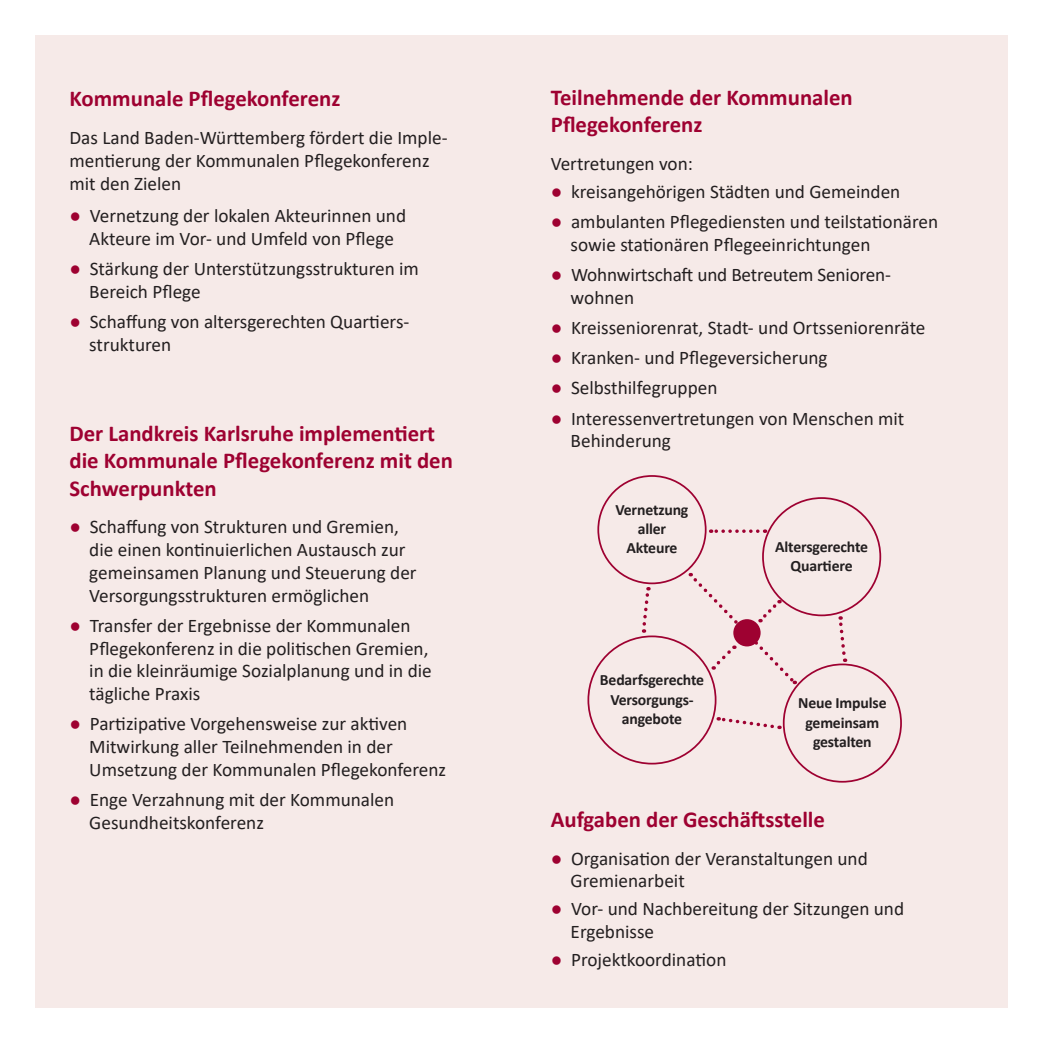
<style>
.page{position:relative;width:1042px;height:1042px;background:#fff}
.page>*{position:absolute;margin:0;border:0;box-sizing:border-box;transform-origin:0 0}
.Absatzformat_1{font:700 22.75px/27.3px "Calibri";color:#9e0131}
.Absatzformat_1-2{font:19.25px/22.8px "Calibri";color:#231f20}
.t1{font:700 15.75px/19.2px "Calibri";letter-spacing:-.01em;color:#231f20;text-align:center}
.s1{color:#9e0131}
</style>
<div class="page">
<div style="left:35px;top:35px;width:972px;height:972px;background:#f6eae8"></div>
<div style="left:597px;top:475px;width:109px;height:109px;border:2px solid #9e0131;border-radius:50%"></div>
<div style="left:762px;top:497px;width:119px;height:119px;border:2px solid #9e0131;border-radius:50%"></div>
<div style="left:783px;top:663px;width:119px;height:119px;border:2px solid #9e0131;border-radius:50%"></div>
<svg style="left:838px;top:616px;width:9px;height:46px"></svg>
<svg style="left:641px;top:587px;width:10px;height:46px"></svg>
<svg style="left:710px;top:529px;width:48px;height:4px"></svg>
<svg style="left:717px;top:717px;width:63px;height:13px"></svg>
<svg style="left:690px;top:573px;width:107px;height:112px"></svg>
<div style="left:733px;top:619px;width:27px;height:27px;background:#9e0131;border-radius:50%"></div>
<p class="Absatzformat_1" style="left:69px;top:85px;width:272px">Kommunale Pflegekonferenz</p>
<p class="Absatzformat_1-2" style="left:69px;top:126px;width:380px">Das Land Baden-Württemberg fördert die Imple&shy;mentierung der Kommunalen Pflegekonferenz mit den Zielen</p>
<p class="Absatzformat_1-2" style="left:69px;top:204px;width:338px"><span class="s1">●</span> Vernetzung der lokalen Akteurinnen und</p>
<p class="Absatzformat_1-2" style="left:89px;top:227px;width:306px">Akteure im Vor- und Umfeld von Pflege</p>
<p class="Absatzformat_1-2" style="left:69px;top:257px;width:351px"><span class="s1">●</span> Stärkung der Unterstützungsstrukturen im</p>
<p class="Absatzformat_1-2" style="left:89px;top:280px;width:113px">Bereich Pflege</p>
<p class="Absatzformat_1-2" style="left:69px;top:310px;width:341px"><span class="s1">●</span> Schaffung von altersgerechten Quartiers-</p>
<p class="Absatzformat_1-2" style="left:89px;top:333px;width:83px">strukturen</p>
<p class="Absatzformat_1" style="left:69px;top:419px;width:385px">Der Landkreis Karlsruhe implementiert die Kommunale Pflegekonferenz mit den<br>Schwerpunkten</p>
<p class="Absatzformat_1-2" style="left:69px;top:515px;width:331px"><span class="s1">●</span> Schaffung von Strukturen und Gremien,</p>
<p class="Absatzformat_1-2" style="left:89px;top:538px;width:329px">die einen kontinuierlichen Austausch zur gemeinsamen Planung und Steuerung der<br>Versorgungsstrukturen ermöglichen</p>
<p class="Absatzformat_1-2" style="left:69px;top:613px;width:343px"><span class="s1">●</span> Transfer der Ergebnisse der Kommunalen</p>
<p class="Absatzformat_1-2" style="left:89px;top:636px;width:344px">Pflegekonferenz in die politischen Gremien, in die kleinräumige Sozialplanung und in die tägliche Praxis</p>
<p class="Absatzformat_1-2" style="left:69px;top:712px;width:339px"><span class="s1">●</span> Partizipative Vorgehensweise zur aktiven</p>
<p class="Absatzformat_1-2" style="left:89px;top:735px;width:358px">Mitwirkung aller Teilnehmenden in der<br>Umsetzung der Kommunalen Pflegekonferenz</p>
<p class="Absatzformat_1-2" style="left:69px;top:788px;width:326px"><span class="s1">●</span> Enge Verzahnung mit der Kommunalen</p>
<p class="Absatzformat_1-2" style="left:89px;top:810px;width:176px">Gesundheitskonferenz</p>
<p class="Absatzformat_1" style="left:551px;top:84px;width:303px">Teilnehmende der Kommunalen<br>Pflegekonferenz</p>
<p class="Absatzformat_1-2" style="left:551px;top:152px;width:144px">Vertretungen von:</p>
<p class="Absatzformat_1-2" style="left:551px;top:180px;width:351px"><span class="s1">●</span> kreisangehörigen Städten und Gemeinden</p>
<p class="Absatzformat_1-2" style="left:551px;top:210px;width:389px"><span class="s1">●</span> ambulanten Pflegediensten und teilstationären</p>
<p class="Absatzformat_1-2" style="left:570px;top:232px;width:301px">sowie stationären Pflegeeinrichtungen</p>
<p class="Absatzformat_1-2" style="left:551px;top:263px;width:342px"><span class="s1">●</span> Wohnwirtschaft und Betreutem Senioren-</p>
<p class="Absatzformat_1-2" style="left:570px;top:285px;width:65px">wohnen</p>
<p class="Absatzformat_1-2" style="left:551px;top:316px;width:376px"><span class="s1">●</span> Kreisseniorenrat, Stadt- und Ortsseniorenräte</p>
<p class="Absatzformat_1-2" style="left:551px;top:346px;width:278px"><span class="s1">●</span> Kranken- und Pflegeversicherung</p>
<p class="Absatzformat_1-2" style="left:551px;top:376px;width:168px"><span class="s1">●</span> Selbsthilfegruppen</p>
<p class="Absatzformat_1-2" style="left:551px;top:406px;width:355px"><span class="s1">●</span> Interessenvertretungen von Menschen mit</p>
<p class="Absatzformat_1-2" style="left:570px;top:429px;width:102px">Behinderung</p>
<p class="t1" style="left:615px;top:500px;width:74px">Vernetzung aller</p>
<p class="t1" style="left:626px;top:538px;width:53px">Akteure</p>
<p class="t1" style="left:775px;top:537px;width:94px">Altersgerechte<br>Quartiere</p>
<p class="t1" style="left:600px;top:670px;width:106px">Bedarfsgerechte<br>Versorgungs&shy;angebote</p>
<p class="t1" style="left:798px;top:693px;width:90px">Neue Impulse gemeinsam</p>
<p class="t1" style="left:813px;top:732px;width:60px">gestalten</p>
<p class="Absatzformat_1" style="left:551px;top:805px;width:276px">Aufgaben der Geschäftsstelle</p>
<p class="Absatzformat_1-2" style="left:551px;top:846px;width:318px"><span class="s1">●</span> Organisation der Veranstaltungen und</p>
<p class="Absatzformat_1-2" style="left:570px;top:869px;width:116px">Gremienarbeit</p>
<p class="Absatzformat_1-2" style="left:551px;top:897px;width:355px"><span class="s1">●</span> Vor- und Nachbereitung der Sitzungen und</p>
<p class="Absatzformat_1-2" style="left:570px;top:919px;width:85px">Ergebnisse</p>
<p class="Absatzformat_1-2" style="left:551px;top:947px;width:177px"><span class="s1">●</span> Projektkoordination</p>
</div>
